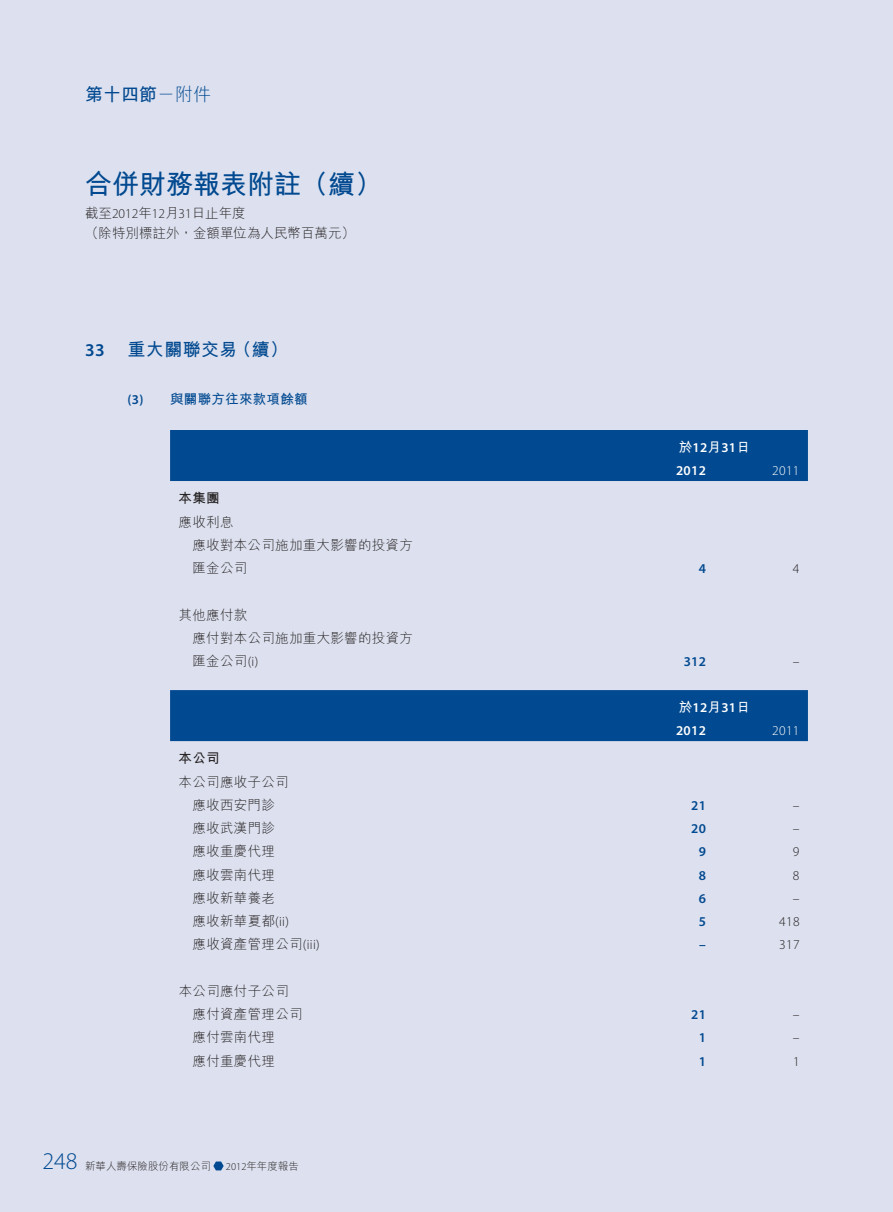
<style>
.page{position:relative;width:893px;height:1212px;background:#dde1ef}
.page>*{position:absolute;margin:0;border:0;box-sizing:border-box;transform-origin:0 0}
.t1{font:700 27px "M Hei HK";color:#014990}
.t2{font:300 24px "Myriad Pro";color:#014990}
.t3{font:700 18px "M Hei HK";letter-spacing:.02em;color:#014990}
.t4{font:600 18px "Myriad Pro";color:#014990}
.t5{font:300 13.5px/23.2px "M Hei HK";letter-spacing:.02em;color:#231f20}
.t6{font:300 13.5px/19.5px "M Hei HK";color:#231f20}
.t7{font:600 13.5px/23.2px "Myriad Pro";letter-spacing:.02em;color:#fff}
.t8{font:600 13.5px "Myriad Pro";letter-spacing:.02em;color:#014990}
.t9{font:300 13.5px "Myriad Pro";letter-spacing:.02em;color:#231f20}
.t10{font:700 13.5px "M Hei HK";letter-spacing:.02em;color:#014990}
.t11{font:300 13.5px "Myriad Pro";letter-spacing:.02em;color:#fff}
.t12{font:700 13.5px "M Hei HK";letter-spacing:.02em;color:#231f20}
.t13{font:300 10.5px "M Hei HK";color:#231f20}
.s1{font-weight:300}
.s2{font-family:"Myriad Pro"}
.s3{font-family:"Myriad Pro";font-weight:600}
.s4{font-family:"M Hei HK";font-weight:700}
</style>
<div class="page">
<svg style="left:213px;top:1161px;width:11px;height:9px"></svg>
<div style="left:170px;top:430px;width:638px;height:51px;background:#014990"></div>
<div style="left:170px;top:690px;width:638px;height:51px;background:#014990"></div>
<h3 class="t3" style="left:85px;top:81px;width:127px">第十四節<span class="s1">－附件</span></h3>
<h1 class="t1" style="left:85px;top:165px;width:298px">合併財務報表附註（續）</h1>
<p class="t6" style="left:85px;top:203px;width:271px">截至<span class="s2">2012</span>年<span class="s2">12</span>月<span class="s2">31</span>日止年度<br>（除特別標註外，金額單位為人民幣百萬元）</p>
<h3 class="t4" style="left:85px;top:339px;width:21px">33</h3>
<h3 class="t3" style="left:128px;top:337px;width:162px">重大關聯交易（續）</h3>
<p class="t10" style="left:128px;top:389px;width:182px"><span class="s3">(3)</span> 與關聯方往來款項餘額</p>
<p class="t12" style="left:179px;top:488px;width:43px">本集團</p>
<p class="t5" style="left:192px;top:509px;width:222px;text-indent:-14px">應收利息<br>應收對本公司施加重大影響的投資方匯金公司</p>
<p class="t5" style="left:192px;top:602px;width:222px;text-indent:-14px">其他應付款<br>應付對本公司施加重大影響的投資方匯金公司<span class="s2">(i)</span></p>
<p class="t12" style="left:179px;top:749px;width:43px">本公司</p>
<p class="t5" style="left:179px;top:769px;width:112px;text-align:center">本公司應收子公司應收西安門診</p>
<p class="t7" style="left:676px;top:435px;width:75px"><span class="s4">於</span>12<span class="s4">月</span>31<span class="s4">日<br></span>2012</p>
<p class="t11" style="left:772px;top:463px;width:29px">2011</p>
<p class="t8" style="left:699px;top:560px;width:9px">4</p>
<p class="t9" style="left:793px;top:561px;width:8px">4</p>
<p class="t8" style="left:684px;top:653px;width:24px">312</p>
<p class="t9" style="left:793px;top:654px;width:8px">–</p>
<p class="t7" style="left:676px;top:695px;width:75px"><span class="s4">於</span>12<span class="s4">月</span>31<span class="s4">日<br></span>2012</p>
<p class="t11" style="left:772px;top:723px;width:29px">2011</p>
<p class="t8" style="left:691px;top:797px;width:16px">21</p>
<p class="t9" style="left:793px;top:798px;width:8px">–</p>
<p class="t5" style="left:192px;top:816px;width:84px">應收武漢門診</p>
<p class="t8" style="left:691px;top:820px;width:16px">20</p>
<p class="t9" style="left:793px;top:821px;width:8px">–</p>
<p class="t5" style="left:192px;top:839px;width:84px">應收重慶代理</p>
<p class="t8" style="left:699px;top:843px;width:9px">9</p>
<p class="t9" style="left:793px;top:844px;width:8px">9</p>
<p class="t5" style="left:192px;top:862px;width:84px">應收雲南代理</p>
<p class="t8" style="left:699px;top:866px;width:9px">8</p>
<p class="t9" style="left:793px;top:868px;width:8px">8</p>
<p class="t5" style="left:193px;top:886px;width:84px">應收新華養老</p>
<p class="t8" style="left:699px;top:890px;width:9px">6</p>
<p class="t9" style="left:793px;top:891px;width:8px">–</p>
<p class="t5" style="left:193px;top:909px;width:98px">應收新華夏都<span class="s2">(ii)</span></p>
<p class="t8" style="left:699px;top:913px;width:9px">5</p>
<p class="t9" style="left:779px;top:914px;width:22px">418</p>
<p class="t5" style="left:193px;top:932px;width:129px">應收資產管理公司<span class="s2">(iii)</span></p>
<p class="t8" style="left:699px;top:936px;width:8px">–</p>
<p class="t9" style="left:779px;top:937px;width:22px">317</p>
<p class="t5" style="left:193px;top:979px;width:112px;text-indent:-14px">本公司應付子公司應付資產管理公司</p>
<p class="t8" style="left:691px;top:1006px;width:16px">21</p>
<p class="t9" style="left:793px;top:1007px;width:8px">–</p>
<p class="t5" style="left:193px;top:1025px;width:84px">應付雲南代理</p>
<p class="t8" style="left:699px;top:1029px;width:9px">1</p>
<p class="t9" style="left:793px;top:1030px;width:8px">–</p>
<p class="t5" style="left:193px;top:1048px;width:84px">應付重慶代理</p>
<p class="t8" style="left:699px;top:1052px;width:9px">1</p>
<p class="t9" style="left:793px;top:1054px;width:8px">1</p>
<h2 class="t2" style="left:43px;top:1148px;width:37px">248</h2>
<p class="t13" style="left:85px;top:1159px;width:127px">新華人壽保險股份有限公司</p>
<p class="t13" style="left:226px;top:1159px;width:74px"><span class="s2">2012</span>年年度報告</p>
</div>
